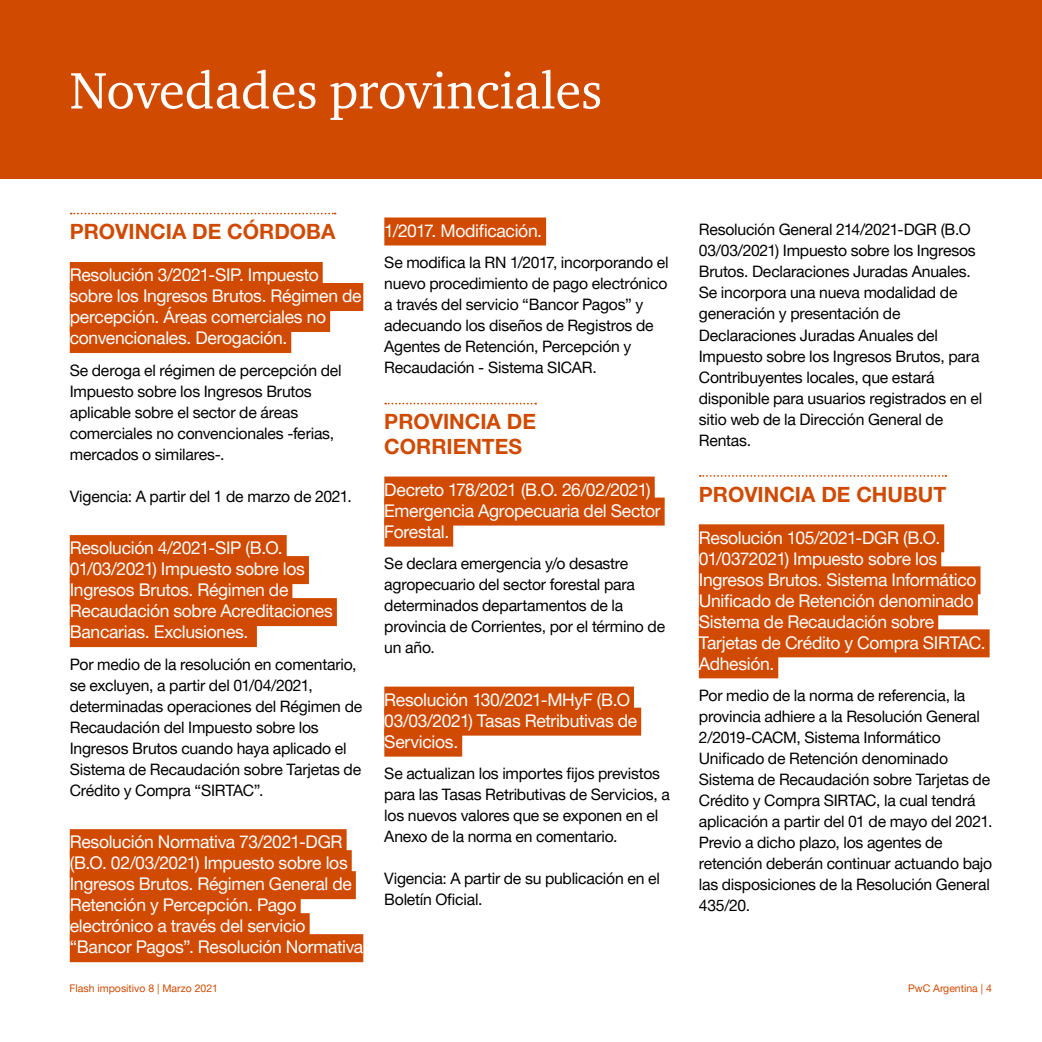
<style>
.page{position:relative;width:1042px;height:1042px;background:#fff}
.page>*{position:absolute;margin:0;border:0;box-sizing:border-box;transform-origin:0 0}
.t1{font:52.5px "ITC Charter Com";color:#fff}
.t2{font:700 21px/24.5px "Helvetica Neue LT Pro";color:#d04a02}
.t3{font:17.5px/21px "Helvetica Neue LT Pro";letter-spacing:-.02em;color:#fff}
.t4{font:15.75px/21px "Helvetica Neue LT Pro";letter-spacing:-.015em;color:#000}
.t5{font:10.5px "Helvetica Neue LT Pro";color:#d04a02}
</style>
<div class="page">
<svg style="left:71px;top:213px;width:265px;height:1px"></svg>
<div style="left:70px;top:262px;width:253px;height:28px;background:#d04a02"></div>
<div style="left:70px;top:283px;width:293px;height:28px;background:#d04a02"></div>
<div style="left:70px;top:304px;width:260px;height:28px;background:#d04a02"></div>
<div style="left:70px;top:325px;width:221px;height:28px;background:#d04a02"></div>
<div style="left:70px;top:535px;width:217px;height:28px;background:#d04a02"></div>
<div style="left:70px;top:556px;width:239px;height:28px;background:#d04a02"></div>
<div style="left:70px;top:577px;width:222px;height:28px;background:#d04a02"></div>
<div style="left:70px;top:598px;width:267px;height:28px;background:#d04a02"></div>
<div style="left:70px;top:619px;width:187px;height:28px;background:#d04a02"></div>
<div style="left:70px;top:829px;width:277px;height:28px;background:#d04a02"></div>
<div style="left:70px;top:850px;width:282px;height:28px;background:#d04a02"></div>
<div style="left:70px;top:871px;width:286px;height:28px;background:#d04a02"></div>
<div style="left:70px;top:892px;width:231px;height:28px;background:#d04a02"></div>
<div style="left:70px;top:913px;width:240px;height:28px;background:#d04a02"></div>
<div style="left:70px;top:934px;width:293px;height:28px;background:#d04a02"></div>
<div style="left:384px;top:217px;width:162px;height:28px;background:#d04a02"></div>
<svg style="left:385px;top:403px;width:151px;height:1px"></svg>
<div style="left:384px;top:476px;width:271px;height:28px;background:#d04a02"></div>
<div style="left:384px;top:497px;width:281px;height:28px;background:#d04a02"></div>
<div style="left:384px;top:518px;width:69px;height:28px;background:#d04a02"></div>
<div style="left:384px;top:686px;width:250px;height:28px;background:#d04a02"></div>
<div style="left:384px;top:707px;width:257px;height:28px;background:#d04a02"></div>
<div style="left:384px;top:728px;width:78px;height:28px;background:#d04a02"></div>
<svg style="left:700px;top:475px;width:246px;height:2px"></svg>
<div style="left:699px;top:524px;width:245px;height:28px;background:#d04a02"></div>
<div style="left:699px;top:545px;width:242px;height:28px;background:#d04a02"></div>
<div style="left:699px;top:566px;width:281px;height:28px;background:#d04a02"></div>
<div style="left:699px;top:587px;width:279px;height:28px;background:#d04a02"></div>
<div style="left:699px;top:608px;width:239px;height:28px;background:#d04a02"></div>
<div style="left:699px;top:629px;width:290px;height:28px;background:#d04a02"></div>
<div style="left:699px;top:650px;width:79px;height:28px;background:#d04a02"></div>
<div style="left:0;top:0;width:1042px;height:179px;background:#d04a02"></div>
<h1 class="t1" style="left:70px;top:58px;width:534px">Novedades provinciales</h1>
<h2 class="t2" style="left:70px;top:219px;width:267px">PROVINCIA DE CÓRDOBA</h2>
<p class="t3" style="left:70px;top:264px;width:293px">Resolución 3/2021-SIP. Impuesto sobre los Ingresos Brutos. Régimen de percepción. Áreas comerciales no convencionales. Derogación.</p>
<p class="t4" style="left:70px;top:359px;width:273px">Se deroga el régimen de percepción del Impuesto sobre los Ingresos Brutos aplicable sobre el sector de áreas comerciales no convencionales -ferias, mercados o similares-.</p>
<p class="t4" style="left:70px;top:485px;width:284px">Vigencia: A partir del 1 de marzo de 2021.</p>
<p class="t3" style="left:70px;top:537px;width:265px">Resolución 4/2021-SIP (B.O.<br>01/03/2021) Impuesto sobre los<br>Ingresos Brutos. Régimen de<br>Recaudación sobre Acreditaciones<br>Bancarias. Exclusiones.</p>
<p class="t4" style="left:70px;top:653px;width:294px">Por medio de la resolución en comentario, se excluyen, a partir del 01/04/2021, determinadas operaciones del Régimen de Recaudación del Impuesto sobre los Ingresos Brutos cuando haya aplicado el Sistema de Recaudación sobre Tarjetas de Crédito y Compra “SIRTAC”.</p>
<p class="t3" style="left:70px;top:831px;width:295px">Resolución Normativa 73/2021-DGR (B.O. 02/03/2021) Impuesto sobre los Ingresos Brutos. Régimen General de Retención y Percepción. Pago electrónico a través del servicio “Bancor Pagos”. Resolución Normativa</p>
<p class="t3" style="left:384px;top:220px;width:159px">1/2017. Modificación.</p>
<p class="t4" style="left:384px;top:252px;width:286px">Se modifica la RN 1/2017, incorporando el nuevo procedimiento de pago electrónico a través del servicio “Bancor Pagos” y adecuando los diseños de Registros de Agentes de Retención, Percepción y Recaudación - Sistema SICAR.</p>
<h2 class="t2" style="left:384px;top:409px;width:153px">PROVINCIA DE<br>CORRIENTES</h2>
<p class="t3" style="left:384px;top:479px;width:278px">Decreto 178/2021 (B.O. 26/02/2021)<br>Emergencia Agropecuaria del Sector<br>Forestal.</p>
<p class="t4" style="left:384px;top:553px;width:282px">Se declara emergencia y/o desastre agropecuario del sector forestal para determinados departamentos de la provincia de Corrientes, por el término de un año.</p>
<p class="t3" style="left:384px;top:689px;width:254px">Resolución 130/2021-MHyF (B.O<br>03/03/2021) Tasas Retributivas de<br>Servicios.</p>
<p class="t4" style="left:384px;top:763px;width:287px">Se actualizan los importes fijos previstos para las Tasas Retributivas de Servicios, a los nuevos valores que se exponen en el Anexo de la norma en comentario.</p>
<p class="t4" style="left:384px;top:868px;width:277px">Vigencia: A partir de su publicación en el<br>Boletín Oficial.</p>
<p class="t4" style="left:699px;top:219px;width:285px">Resolución General 214/2021-DGR (B.O 03/03/2021) Impuesto sobre los Ingresos Brutos. Declaraciones Juradas Anuales.<br>Se incorpora una nueva modalidad de generación y presentación de Declaraciones Juradas Anuales del Impuesto sobre los Ingresos Brutos, para Contribuyentes locales, que estará disponible para usuarios registrados en el sitio web de la Dirección General de Rentas.</p>
<h2 class="t2" style="left:699px;top:481px;width:249px">PROVINCIA DE CHUBUT</h2>
<p class="t3" style="left:699px;top:526px;width:288px">Resolución 105/2021-DGR (B.O.<br>01/0372021) Impuesto sobre los<br>Ingresos Brutos. Sistema Informático<br>Unificado de Retención denominado<br>Sistema de Recaudación sobre<br>Tarjetas de Crédito y Compra SIRTAC.<br>Adhesión.</p>
<p class="t4" style="left:699px;top:684px;width:295px">Por medio de la norma de referencia, la provincia adhiere a la Resolución General 2/2019-CACM, Sistema Informático Unificado de Retención denominado Sistema de Recaudación sobre Tarjetas de Crédito y Compra SIRTAC, la cual tendrá aplicación a partir del 01 de mayo del 2021.<br>Previo a dicho plazo, los agentes de retención deberán continuar actuando bajo las disposiciones de la Resolución General 435/20.</p>
<p class="t5" style="left:69px;top:982px;width:150px">Flash impositivo 8 | Marzo 2021</p>
<p class="t5" style="left:908px;top:982px;width:85px">PwC Argentina | 4</p>
</div>
